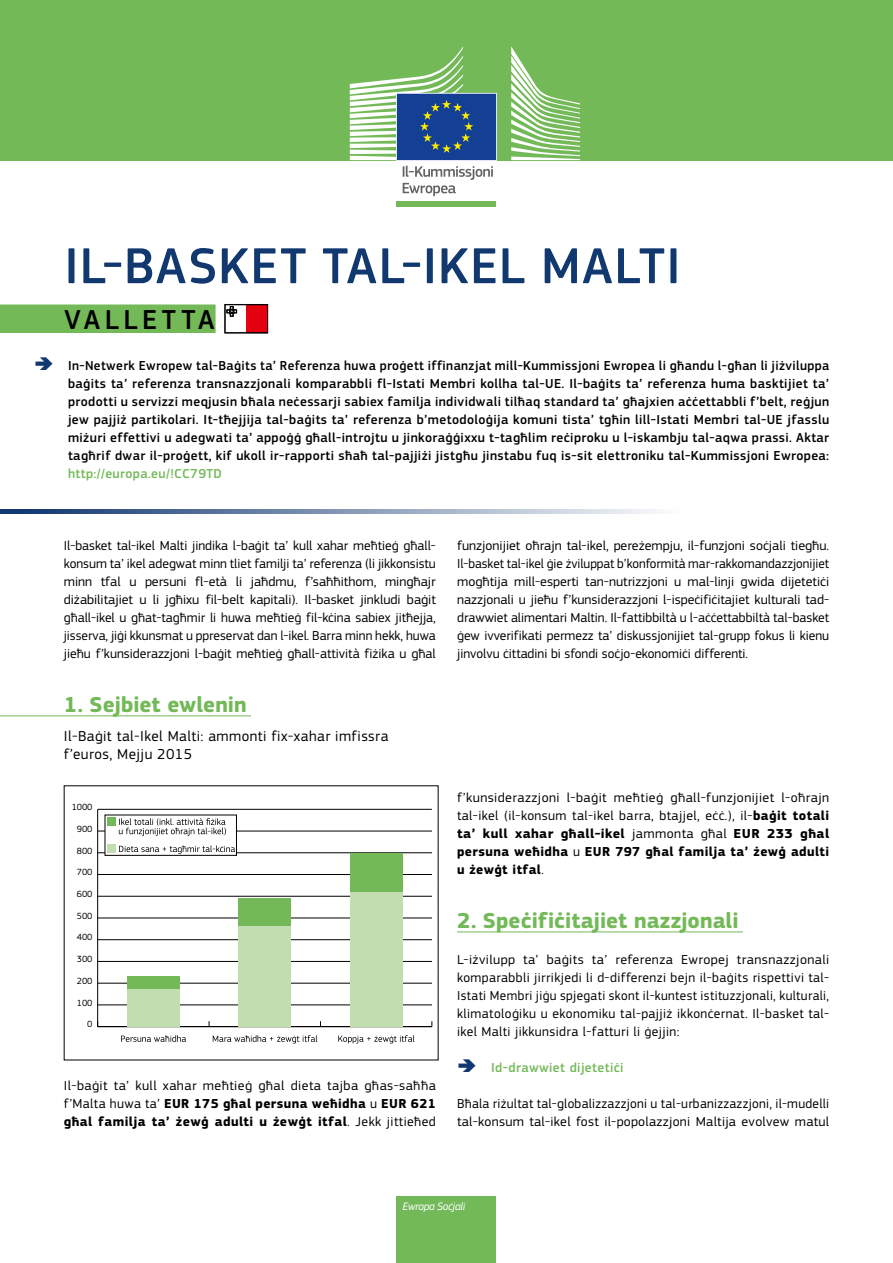
<style>
.page{position:relative;width:893px;height:1263px;background:#fff}
.page>*{position:absolute;margin:0;border:0;box-sizing:border-box;transform-origin:0 0}
.Header_1{font:500 52.5px "EC Square Sans Pro";letter-spacing:.025em;color:#123870}
.Pays{font:500 28.5px "EC Square Sans Pro";letter-spacing:.155em;color:#000}
.Header_2_copy{font:700 22.5px "EC Square Sans Pro";letter-spacing:.005em;color:#73b958}
.Header_2{font:700 22.5px "EC Square Sans Pro";color:#73b958}
.Table_Header{font:15px/18px "EC Square Sans Pro";letter-spacing:.03em;color:#000}
.Body{font:13.5px/18px "EC Square Sans Pro";letter-spacing:.02em;color:#000;text-align:justify}
.t1{font:500 13.5px/18px "EC Square Sans Pro";letter-spacing:.03em;color:#000;text-align:justify}
.t2{font:500 13.5px "EC Square Sans Pro";letter-spacing:.03em;color:#73b958}
.t3{font:italic 11.25px "EC Square Sans Pro";letter-spacing:-.03em;color:#fff}
.t4{font:9.3px "EC Square Sans Pro";color:#000}
.s1{color:#73b958}
.s2{font-weight:700}
</style>
<div class="page">
<div style="left:397px;top:1196px;width:99px;height:67px;background:#73b958"></div>
<div style="left:397px;top:201px;width:99px;height:6px;background:#73b958"></div>
<div style="left:0;top:0;width:893px;height:160px;background:#73b958"></div>
<svg style="left:227px;top:306px;width:39px;height:25px"></svg>
<div style="left:225px;top:304px;width:43px;height:29px;border:1px solid #000"></div>
<svg style="left:0;top:509px;width:658px;height:5px;background:#7f93b1"></svg>
<svg style="left:511px;top:46px;width:69px;height:114px"></svg>
<svg style="left:350px;top:46px;width:147px;height:151px"></svg>
<div style="left:0;top:304px;width:216px;height:29px;background:#73b958"></div>
<hr style="left:0;top:716px;width:251px;height:1px;background:#73b958">
<hr style="left:97px;top:809px;width:1px;height:217px;background:#000">
<hr style="left:98px;top:1026px;width:334px;height:1px;background:#000">
<hr style="left:98px;top:1005px;width:334px;height:1px;background:#000">
<hr style="left:98px;top:983px;width:334px;height:1px;background:#000">
<hr style="left:98px;top:961px;width:334px;height:1px;background:#000">
<hr style="left:98px;top:939px;width:334px;height:1px;background:#000">
<hr style="left:98px;top:918px;width:334px;height:1px;background:#000">
<hr style="left:98px;top:896px;width:334px;height:1px;background:#000">
<hr style="left:98px;top:874px;width:334px;height:1px;background:#000">
<hr style="left:98px;top:852px;width:334px;height:1px;background:#000">
<hr style="left:98px;top:831px;width:334px;height:1px;background:#000">
<hr style="left:98px;top:809px;width:334px;height:1px;background:#000">
<div style="left:127px;top:976px;width:52px;height:13px;background:#73b958"></div>
<div style="left:239px;top:898px;width:52px;height:28px;background:#73b958"></div>
<div style="left:350px;top:853px;width:52px;height:39px;background:#73b958"></div>
<div style="left:127px;top:989px;width:52px;height:37px;background:#c2ddaf"></div>
<div style="left:239px;top:926px;width:52px;height:100px;background:#c2ddaf"></div>
<div style="left:350px;top:892px;width:52px;height:134px;background:#c2ddaf"></div>
<svg style="left:338px;top:1035px;width:76px;height:9px"></svg>
<svg style="left:213px;top:1035px;width:104px;height:8px"></svg>
<svg style="left:121px;top:1035px;width:65px;height:7px"></svg>
<div style="left:105px;top:815px;width:131px;height:40px;background:#fff"></div>
<div style="left:105px;top:815px;width:132px;height:41px;border:1px solid #000"></div>
<svg style="left:119px;top:845px;width:116px;height:9px"></svg>
<svg style="left:119px;top:818px;width:107px;height:18px"></svg>
<div style="left:107px;top:817px;width:9px;height:9px;background:#73b958"></div>
<div style="left:107px;top:844px;width:9px;height:9px;background:#c2ddaf"></div>
<hr style="left:457px;top:932px;width:286px;height:1px;background:#73b958">
<h1 class="Header_1" style="left:64px;top:235px;width:618px">IL-BASKET TAL-IKEL MALTI</h1>
<p class="Pays" style="left:64px;top:303px;width:152px">VALLETTA</p>
<p class="t1" style="left:68px;top:357px;width:763px">In-Netwerk Ewropew tal-Baġits ta’ Referenza huwa proġett iffinanzjat mill-Kummissjoni Ewropea li għandu l-għan li jiżviluppa baġits ta’ referenza transnazzjonali komparabbli fl-Istati Membri kollha tal-UE. Il-baġits ta’ referenza huma basktijiet ta’ prodotti u servizzi meqjusin bħala neċessarji sabiex familja individwali tilħaq standard ta’ għajxien aċċettabbli f’belt, reġjun jew pajjiż partikolari. It-tħejjija tal-baġits ta’ referenza b’metodoloġija komuni tista’ tgħin lill-Istati Membri tal-UE jfasslu miżuri effettivi u adegwati ta’ appoġġ għall-introjtu u jinkoraġġixxu t-tagħlim reċiproku u l-iskambju tal-aqwa prassi. Aktar tagħrif dwar il-proġett, kif ukoll ir-rapporti sħaħ tal-pajjiżi jistgħu jinstabu fuq is-sit elettroniku tal-Kummissjoni Ewropea: <span class="s1">http://europa.eu/!CC79TD</span></p>
<p class="Body" style="left:64px;top:536px;width:374px">Il-basket tal-ikel Malti jindika l-baġit ta’ kull xahar meħtieġ għall&shy;konsum ta’ ikel adegwat minn tliet familji ta’ referenza (li jikkonsistu minn tfal u persuni fl-età li jaħdmu, f’saħħithom, mingħajr diżabilitajiet u li jgħixu fil-belt kapitali). Il-basket jinkludi baġit għall-ikel u għat-tagħmir li huwa meħtieġ fil-kċina sabiex jitħejja, jisserva, jiġi kkunsmat u ppreservat dan l-ikel. Barra minn hekk, huwa jieħu f’kunsiderazzjoni l-baġit meħtieġ għall-attività fiżika u għal</p>
<p class="Body" style="left:457px;top:536px;width:374px">funzjonijiet oħrajn tal-ikel, pereżempju, il-funzjoni soċjali tiegħu.<br>Il-basket tal-ikel ġie żviluppat b’konformità mar-rakkomandazzjonijiet mogħtija mill-esperti tan-nutrizzjoni u mal-linji gwida dijetetiċi nazzjonali u jieħu f’kunsiderazzjoni l-ispeċifiċitajiet kulturali tad&shy;drawwiet alimentari Maltin. Il-fattibbiltà u l-aċċettabbiltà tal-basket ġew ivverifikati permezz ta’ diskussjonijiet tal-grupp fokus li kienu jinvolvu ċittadini bi sfondi soċjo-ekonomiċi differenti.</p>
<h2 class="Header_2" style="left:64px;top:691px;width:185px">1. Sejbiet ewlenin</h2>
<p class="Table_Header" style="left:64px;top:727px;width:326px">Il-Baġit tal-Ikel Malti: ammonti fix-xahar imfissra f’euros, Mejju 2015</p>
<p class="t4" style="left:72px;top:801px;width:22px">1000</p>
<p class="t4" style="left:77px;top:823px;width:17px">900</p>
<p class="t4" style="left:77px;top:845px;width:17px">800</p>
<p class="t4" style="left:77px;top:867px;width:17px">700</p>
<p class="t4" style="left:77px;top:888px;width:17px">600</p>
<p class="t4" style="left:77px;top:910px;width:17px">500</p>
<p class="t4" style="left:77px;top:932px;width:17px">400</p>
<p class="t4" style="left:77px;top:954px;width:17px">300</p>
<p class="t4" style="left:77px;top:975px;width:17px">200</p>
<p class="t4" style="left:77px;top:997px;width:17px">100</p>
<p class="t4" style="left:87px;top:1019px;width:7px">0</p>
<p class="Body" style="left:64px;top:1076px;width:374px">Il-baġit ta’ kull xahar meħtieġ għal dieta tajba għas-saħħa f’Malta huwa ta’ <span class="s2">EUR 175 għal persuna weħidha</span> u <span class="s2">EUR 621 għal familja ta’ żewġ adulti u żewġt itfal</span>. Jekk jittieħed</p>
<p class="Body" style="left:457px;top:788px;width:374px">f’kunsiderazzjoni l-baġit meħtieġ għall-funzjonijiet l-oħrajn tal-ikel (il-konsum tal-ikel barra, btajjel, eċċ.), il-<span class="s2">baġit totali ta’ kull xahar għall-ikel</span> jammonta għal <span class="s2">EUR 233 għal persuna weħidha</span> u <span class="s2">EUR 797 għal familja ta’ żewġ adulti u żewġt itfal</span>.</p>
<h2 class="Header_2_copy" style="left:457px;top:907px;width:283px">2. Speċifiċitajiet nazzjonali</h2>
<p class="Body" style="left:457px;top:950px;width:374px">L-iżvilupp ta’ baġits ta’ referenza Ewropej transnazzjonali komparabbli jirrikjedi li d-differenzi bejn il-baġits rispettivi tal-Istati Membri jiġu spjegati skont il-kuntest istituzzjonali, kulturali, klimatoloġiku u ekonomiku tal-pajjiż ikkonċernat. Il-basket tal&shy;ikel Malti jikkunsidra l-fatturi li ġejjin:</p>
<p class="t2" style="left:491px;top:1059px;width:134px">Id-drawwiet dijetetiċi</p>
<p class="Body" style="left:457px;top:1094px;width:374px">Bħala riżultat tal-globalizzazzjoni u tal-urbanizzazzjoni, il-mudelli tal-konsum tal-ikel fost il-popolazzjoni Maltija evolvew matul</p>
<p class="t3" style="left:402px;top:1199px;width:64px">Ewropa Soċjali</p>
</div>
